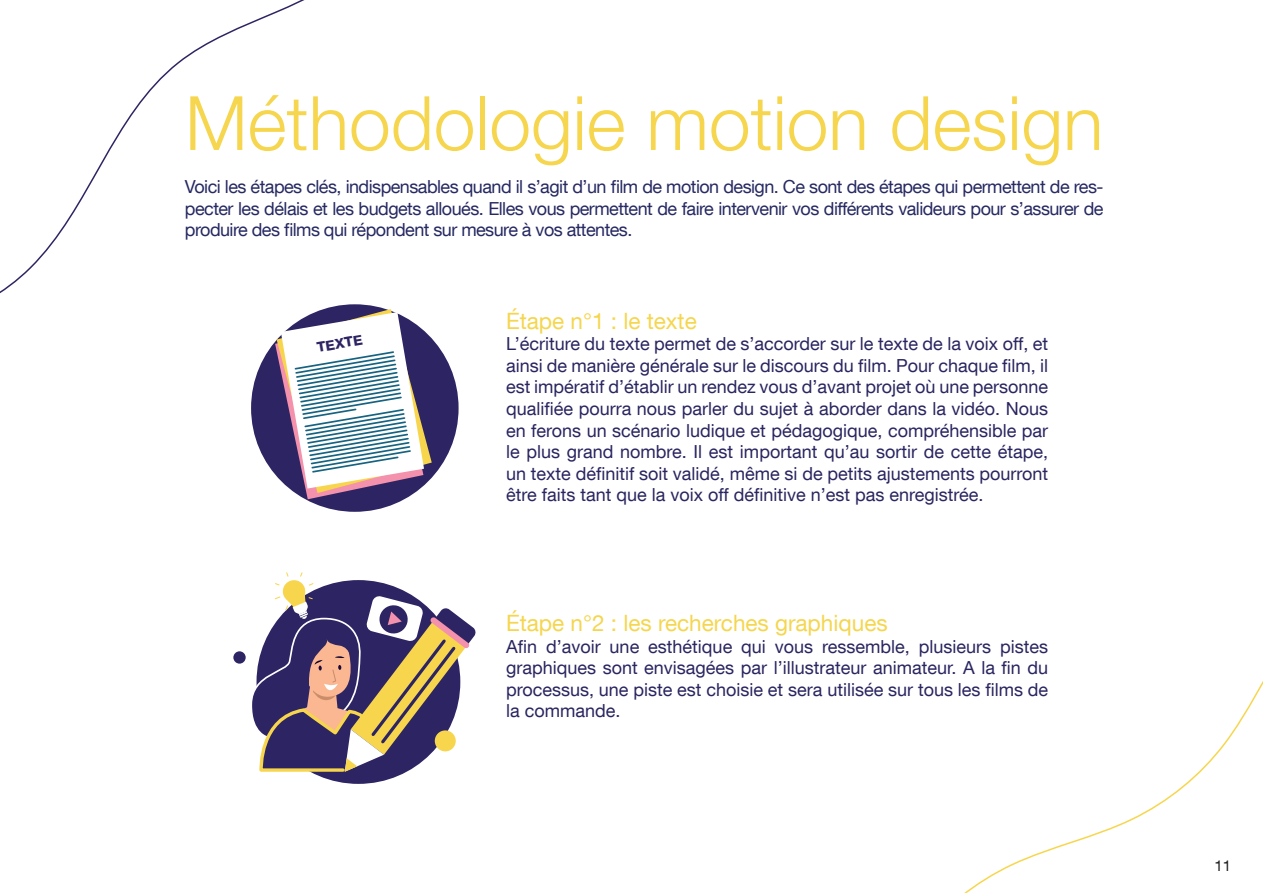
<style>
.page{position:relative;width:1263px;height:893px;background:#fff}
.page>*{position:absolute;margin:0;border:0;box-sizing:border-box;transform-origin:0 0}
.t1{font:300 75px "Helvetica Neue LT Com";color:#f6d64e}
.t2{font:22.5px "Helvetica Neue LT Com";color:#f5d64e}
.t3{font:18px/21.6px "Helvetica Neue LT Com";color:#292560;text-align:justify}
.t4{font:18px/21.6px "Helvetica Neue LT Com";letter-spacing:-.03em;color:#262962;text-align:justify}
.t5{font:15px "Helvetica Neue LT Com";color:#231f20}
.t6{font:800 13.65px "Helvetica Neue LT Com";color:#2d2463}
</style>
<div class="page">
<svg style="left:0;top:0;width:366px;height:309px"></svg>
<svg style="left:964px;top:681px;width:299px;height:212px"></svg>
<div style="left:251px;top:304px;width:208px;height:208px;background:#2d2463;border-radius:50%"></div>
<svg style="left:275px;top:309px;width:157px;height:190px"></svg>
<svg style="left:233px;top:651px;width:13px;height:13px"></svg>
<svg style="left:252px;top:572px;width:224px;height:201px"></svg>
<h1 class="t1" style="left:185px;top:77px;width:920px">Méthodologie motion design</h1>
<p class="t4" style="left:185px;top:175px;width:920px">Voici les étapes clés, indispensables quand il s’agit d’un film de motion design. Ce sont des étapes qui permettent de res&shy;pecter les délais et les budgets alloués. Elles vous permettent de faire intervenir vos différents valideurs pour s’assurer de produire des films qui répondent sur mesure à vos attentes.</p>
<p class="t6" style="left:316px;top:339px;width:48px;rotate:-10deg">TEXTE</p>
<p class="t2" style="left:506px;top:307px;width:192px">Étape n°1 : le texte</p>
<p class="t3" style="left:506px;top:333px;width:544px">L’écriture du texte permet de s’accorder sur le texte de la voix off, et ainsi de manière générale sur le discours du film. Pour chaque film, il est impératif d’établir un rendez vous d’avant projet où une personne qualifiée pourra nous parler du sujet à aborder dans la vidéo. Nous en ferons un scénario ludique et pédagogique, compréhensible par le plus grand nombre. Il est important qu’au sortir de cette étape, un texte définitif soit validé, même si de petits ajustements pourront être faits tant que la voix off définitive n’est pas enregistrée.</p>
<p class="t2" style="left:506px;top:609px;width:383px">Étape n°2 : les recherches graphiques</p>
<p class="t3" style="left:506px;top:635px;width:544px">Afin d’avoir une esthétique qui vous ressemble, plusieurs pistes graphiques sont envisagées par l’illustrateur animateur. A la fin du processus, une piste est choisie et sera utilisée sur tous les films de la commande.</p>
<p class="t5" style="left:1214px;top:856px;width:18px">11</p>
</div>
